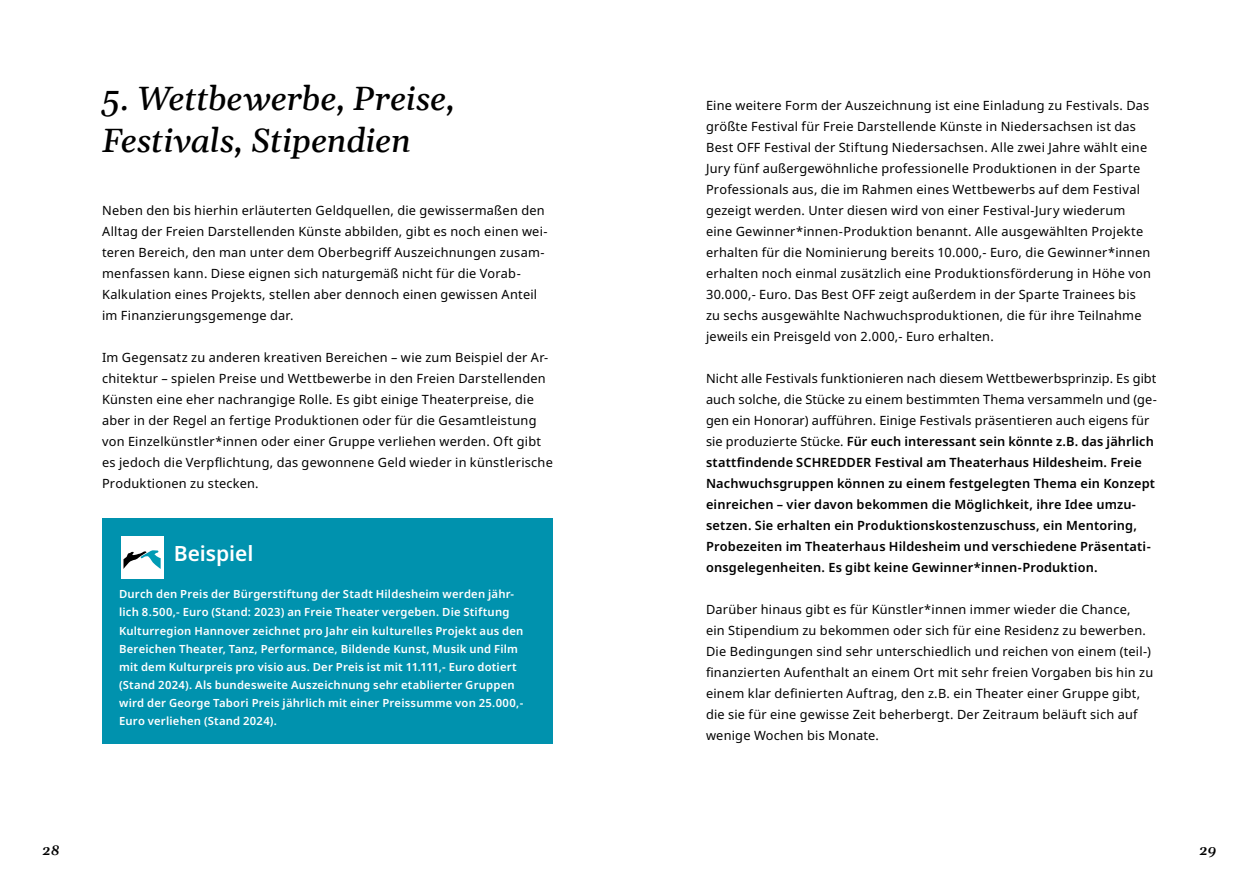
<style>
.page{position:relative;width:1259px;height:893px;background:#fff}
.page>*{position:absolute;margin:0;border:0;box-sizing:border-box;transform-origin:0 0}
.t1{font:italic 500 33px/42px "Gelasio";letter-spacing:-.01em;color:#000}
.t2{font:600 21px "Noto Sans";color:#fff}
.t3{font:italic 600 13.5px "Gelasio";color:#000}
.t4{font:12.75px/21px "Noto Sans";letter-spacing:.02em;color:#000}
.t5{font:600 12.75px/21px "Noto Sans";letter-spacing:.015em;color:#000}
.t6{font:600 11.25px/18px "Noto Sans";letter-spacing:.02em;color:#fff}
.s1{font-weight:400}
</style>
<div class="page">
<div style="left:102px;top:519px;width:451px;height:225px;background:#0092ae"></div>
<div style="left:121px;top:536px;width:42px;height:42px;background:#fff"></div>
<svg style="left:123px;top:550px;width:38px;height:19px"></svg>
<h1 class="t1" style="left:102px;top:75px;width:355px">5. Wettbewerbe, Preise,<br>Festivals, Stipendien</h1>
<p class="t4" style="left:102px;top:200px;width:447px">Neben den bis hierhin erläuterten Geldquellen, die gewissermaßen den Alltag der Freien Darstellenden Künste abbilden, gibt es noch einen wei&shy;teren Bereich, den man unter dem Oberbegriff Auszeichnungen zusam&shy;menfassen kann. Diese eignen sich naturgemäß nicht für die Vorab-Kalkulation eines Projekts, stellen aber dennoch einen gewissen Anteil im Finanzierungsgemenge dar.</p>
<p class="t4" style="left:102px;top:347px;width:452px">Im Gegensatz zu anderen kreativen Bereichen – wie zum Beispiel der Ar&shy;chitektur – spielen Preise und Wettbewerbe in den Freien Darstellenden Künsten eine eher nachrangige Rolle. Es gibt einige Theaterpreise, die aber in der Regel an fertige Produktionen oder für die Gesamtleistung von Einzelkünstler*innen oder einer Gruppe verliehen werden. Oft gibt es jedoch die Verpflichtung, das gewonnene Geld wieder in künstlerische Produktionen zu stecken.</p>
<h2 class="t2" style="left:174px;top:542px;width:81px">Beispiel</h2>
<p class="t6" style="left:119px;top:586px;width:406px">Durch den Preis der Bürgerstiftung der Stadt Hildesheim werden jähr&shy;lich 8.500,- Euro (Stand: 2023) an Freie Theater vergeben. Die Stiftung Kulturregion Hannover zeichnet pro Jahr ein kulturelles Projekt aus den Bereichen Theater, Tanz, Performance, Bildende Kunst, Musik und Film mit dem Kulturpreis pro visio aus. Der Preis ist mit 11.111,- Euro dotiert (Stand 2024). Als bundesweite Auszeichnung sehr etablierter Gruppen wird der George Tabori Preis jährlich mit einer Preissumme von 25.000,- Euro verliehen (Stand 2024).</p>
<p class="t4" style="left:706px;top:95px;width:446px">Eine weitere Form der Auszeichnung ist eine Einladung zu Festivals. Das größte Festival für Freie Darstellende Künste in Niedersachsen ist das Best OFF Festival der Stiftung Niedersachsen. Alle zwei Jahre wählt eine Jury fünf außergewöhnliche professionelle Produktionen in der Sparte Professionals aus, die im Rahmen eines Wettbewerbs auf dem Festival gezeigt werden. Unter diesen wird von einer Festival-Jury wiederum eine Gewinner*innen-Produktion benannt. Alle ausgewählten Projekte erhalten für die Nominierung bereits 10.000,- Euro, die Gewinner*innen erhalten noch einmal zusätzlich eine Produktionsförderung in Höhe von 30.000,- Euro. Das Best OFF zeigt außerdem in der Sparte Trainees bis zu sechs ausgewählte Nachwuchsproduktionen, die für ihre Teilnahme jeweils ein Preisgeld von 2.000,- Euro erhalten.</p>
<p class="t5" style="left:706px;top:368px;width:452px"><span class="s1">Nicht alle Festivals funktionieren nach diesem Wettbewerbsprinzip. Es gibt auch solche, die Stücke zu einem bestimmten Thema versammeln und (ge&shy;gen ein Honorar) aufführen. Einige Festivals präsentieren auch eigens für sie produzierte Stücke.</span> Für euch interessant sein könnte z.B. das jährlich stattfindende SCHREDDER Festival am Theaterhaus Hildesheim. Freie Nachwuchsgruppen können zu einem festgelegten Thema ein Konzept einreichen – vier davon bekommen die Möglichkeit, ihre Idee umzu&shy;setzen. Sie erhalten ein Produktionskostenzuschuss, ein Mentoring, Probezeiten im Theaterhaus Hildesheim und verschiedene Präsentati&shy;onsgelegenheiten. Es gibt keine Gewinner*innen-Produktion.</p>
<p class="t4" style="left:706px;top:599px;width:449px">Darüber hinaus gibt es für Künstler*innen immer wieder die Chance,<br>ein Stipendium zu bekommen oder sich für eine Residenz zu bewerben.<br>Die Bedingungen sind sehr unterschiedlich und reichen von einem (teil-) finanzierten Aufenthalt an einem Ort mit sehr freien Vorgaben bis hin zu einem klar definierten Auftrag, den z.B. ein Theater einer Gruppe gibt, die sie für eine gewisse Zeit beherbergt. Der Zeitraum beläuft sich auf wenige Wochen bis Monate.</p>
<p class="t3" style="left:43px;top:839px;width:18px">28</p>
<p class="t3" style="left:1199px;top:839px;width:18px">29</p>
</div>
